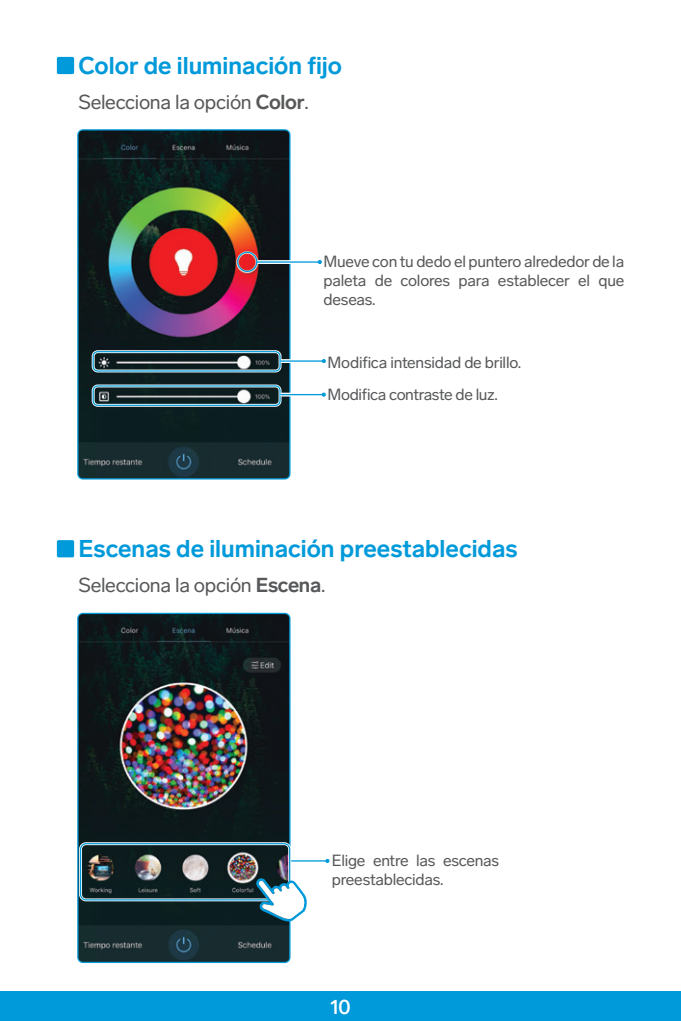
<style>
.page{position:relative;width:681px;height:1021px;background:#fff}
.page>*{position:absolute;margin:0;border:0;box-sizing:border-box;transform-origin:0 0}
.t1{font:700 24px "Lab Grotesque";color:#009ada}
.t2{font:500 20.8px "Lab Grotesque";color:#fff}
.t3{font:20px "Lab Grotesque";letter-spacing:-.015em;color:#57585a}
.t4{font:16px/18.8px "Lab Grotesque";letter-spacing:-.015em;color:#57585a;text-align:justify}
.s1{font-weight:700}
</style>
<div class="page">
<div style="left:0;top:991px;width:680px;height:29px;background:#009ada"></div>
<img style="left:79px;top:131px;width:211px;height:348px">
<div style="left:77px;top:129px;width:213px;height:350px;border:1px solid #009ada;border-radius:5px"></div>
<img style="left:79px;top:614px;width:211px;height:347px">
<div style="left:77px;top:612px;width:213px;height:351px;border:1px solid #009ada;border-radius:5px"></div>
<svg style="left:257px;top:260px;width:34px;height:4px"></svg>
<hr style="left:257px;top:261px;width:62px;height:2px;background:#009ada">
<div style="left:237px;top:252px;width:20px;height:20px;border:1px solid #009ada;border-radius:50%"></div>
<div style="left:92px;top:384px;width:189px;height:23px;border:3px solid #fff;border-radius:5px"></div>
<div style="left:92px;top:350px;width:189px;height:22px;border:3px solid #fff;border-radius:5px"></div>
<svg style="left:280px;top:359px;width:44px;height:4px"></svg>
<hr style="left:280px;top:360px;width:43px;height:2px;background:#009ada">
<div style="left:92px;top:351px;width:188px;height:20px;border:1px solid #009ada;border-radius:5px"></div>
<hr style="left:289px;top:860px;width:38px;height:1px;background:#009ada">
<div style="left:79px;top:842px;width:212px;height:59px;border:3px solid #fff;border-radius:5px"></div>
<div style="left:80px;top:843px;width:210px;height:57px;border:1px solid #009ada;border-radius:5px"></div>
<svg style="left:255px;top:877px;width:52px;height:44px"></svg>
<div style="left:57px;top:57px;width:17px;height:17px;background:#009ada;border-radius:2px"></div>
<div style="left:57px;top:540px;width:17px;height:17px;background:#009ada;border-radius:2px"></div>
<div style="left:92px;top:385px;width:188px;height:21px;border:1px solid #009ada;border-radius:5px"></div>
<svg style="left:280px;top:392px;width:44px;height:4px"></svg>
<hr style="left:280px;top:394px;width:43px;height:1px;background:#009ada">
<h1 class="t1" style="left:78px;top:51px;width:265px">Color de iluminación fijo</h1>
<p class="t3" style="left:78px;top:90px;width:232px">Selecciona la opción <span class="s1">Color</span>.</p>
<p class="t4" style="left:323px;top:252px;width:302px">Mueve con tu dedo el puntero alrededor de la paleta de colores para establecer el que deseas.</p>
<p class="t4" style="left:327px;top:353px;width:195px">Modifica intensidad de brillo.</p>
<p class="t4" style="left:327px;top:384px;width:172px">Modifica contraste de luz.</p>
<h1 class="t1" style="left:78px;top:534px;width:440px">Escenas de iluminación preestablecidas</h1>
<p class="t3" style="left:78px;top:573px;width:248px">Selecciona la opción <span class="s1">Escena</span>.</p>
<p class="t4" style="left:332px;top:851px;width:169px">Elige entre las escenas preestablecidas.</p>
<h2 class="t2" style="left:330px;top:994px;width:22px">10</h2>
</div>
